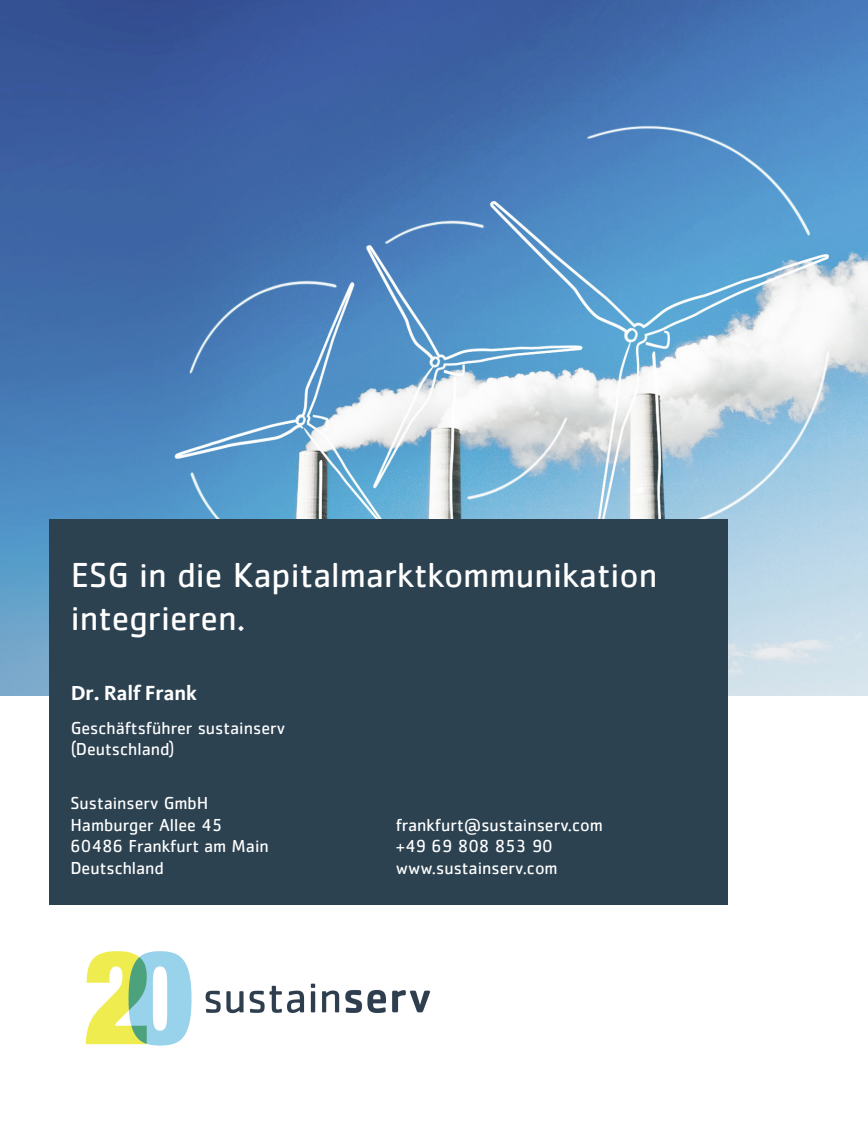
<style>
.page{position:relative;width:868px;height:1123px;background:#fff}
.page>*{position:absolute;margin:0;border:0;box-sizing:border-box;transform-origin:0 0}
.t1{font:36px/43.2px "Cachet Pro";color:#fff}
.t2{font:700 21px "Kievit";color:#fff}
.t3{font:18px/21px "Cachet Pro";color:#fff}
</style>
<div class="page">
<img style="left:0;top:0;width:867px;height:695px">
<div style="left:49px;top:519px;width:679px;height:385px;background:#2c4251"></div>
<img style="left:85px;top:951px;width:345px;height:95px">
<p class="t1" style="left:71px;top:552px;width:588px">ESG in die Kapitalmarktkommunikation integrieren.</p>
<p class="t2" style="left:71px;top:680px;width:128px">Dr. Ralf Frank</p>
<p class="t3" style="left:71px;top:717px;width:216px">Geschäftsführer sustainserv (Deutschland)</p>
<p class="t3" style="left:70px;top:792px;width:140px">Sustainserv GmbH</p>
<p class="t3" style="left:70px;top:814px;width:153px">Hamburger Allee 45</p>
<p class="t3" style="left:70px;top:835px;width:200px">60486 Frankfurt am Main</p>
<p class="t3" style="left:70px;top:857px;width:95px">Deutschland</p>
<p class="t3" style="left:395px;top:814px;width:209px">frankfurt@sustainserv.com</p>
<p class="t3" style="left:395px;top:835px;width:159px">+49 69 808 853 90</p>
<p class="t3" style="left:395px;top:857px;width:163px">www.sustainserv.com</p>
</div>
